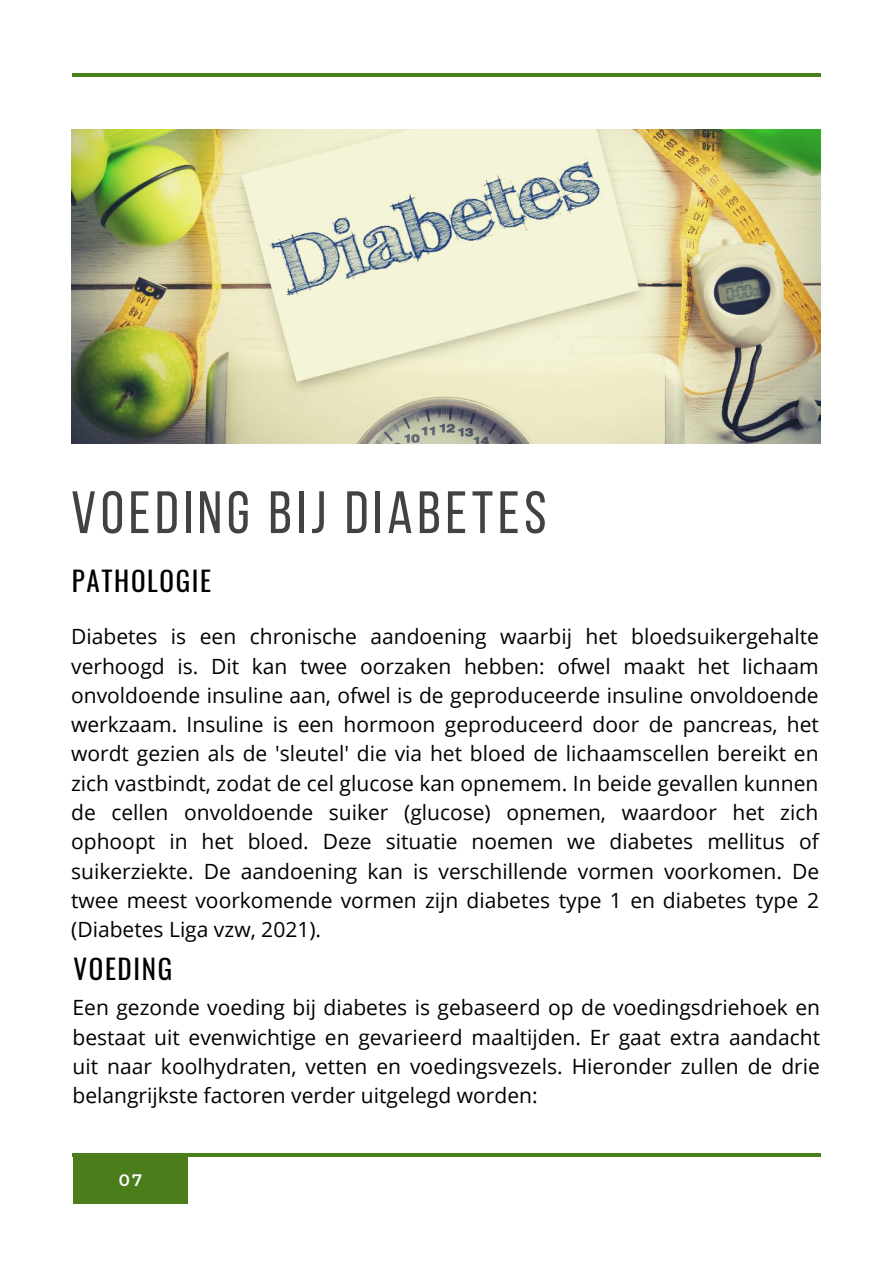
<style>
.page{position:relative;width:894px;height:1264px;background:#fff}
.page>*{position:absolute;margin:0;border:0;box-sizing:border-box;transform-origin:0 0}
.t1{font:59.55px "Bebas Neue";letter-spacing:.08em;color:#424242}
.t2{font:27px "Oswald";letter-spacing:.06em;color:#000}
.t3{font:21px/29.2px "Open Sans";color:#000;text-align:justify}
.t4{font:600 16.5px "Montserrat";color:#fff}
</style>
<div class="page">
<div style="left:73px;top:1156px;width:115px;height:47px;background:#4b7e1b"></div>
<hr style="left:72px;top:1153px;width:748px;height:3px;background:#4b7e1b">
<img style="left:71px;top:129px;width:749px;height:314px">
<hr style="left:72px;top:74px;width:748px;height:3px;background:#4b7e1b">
<h1 class="t1" style="left:71px;top:488px;width:476px">VOEDING BIJ DIABETES</h1>
<p class="t2" style="left:72px;top:559px;width:141px">PATHOLOGIE</p>
<p class="t3" style="left:71px;top:621px;width:749px">Diabetes is een chronische aandoening waarbij het bloedsuikergehalte verhoogd is. Dit kan twee oorzaken hebben: ofwel maakt het lichaam onvoldoende insuline aan, ofwel is de geproduceerde insuline onvoldoende werkzaam. Insuline is een hormoon geproduceerd door de pancreas, het wordt gezien als de 'sleutel' die via het bloed de lichaamscellen bereikt en zich vastbindt, zodat de cel glucose kan opnemem. In beide gevallen kunnen de cellen onvoldoende suiker (glucose) opnemen, waardoor het zich ophoopt in het bloed. Deze situatie noemen we diabetes mellitus of suikerziekte. De aandoening kan is verschillende vormen voorkomen. De twee meest voorkomende vormen zijn diabetes type 1 en diabetes type 2 (Diabetes Liga vzw, 2021).</p>
<p class="t2" style="left:74px;top:948px;width:100px">VOEDING</p>
<p class="t3" style="left:72px;top:992px;width:749px">Een gezonde voeding bij diabetes is gebaseerd op de voedingsdriehoek en bestaat uit evenwichtige en gevarieerd maaltijden. Er gaat extra aandacht uit naar koolhydraten, vetten en voedingsvezels. Hieronder zullen de drie belangrijkste factoren verder uitgelegd worden:</p>
<p class="t4" style="left:119px;top:1169px;width:25px">07</p>
</div>
